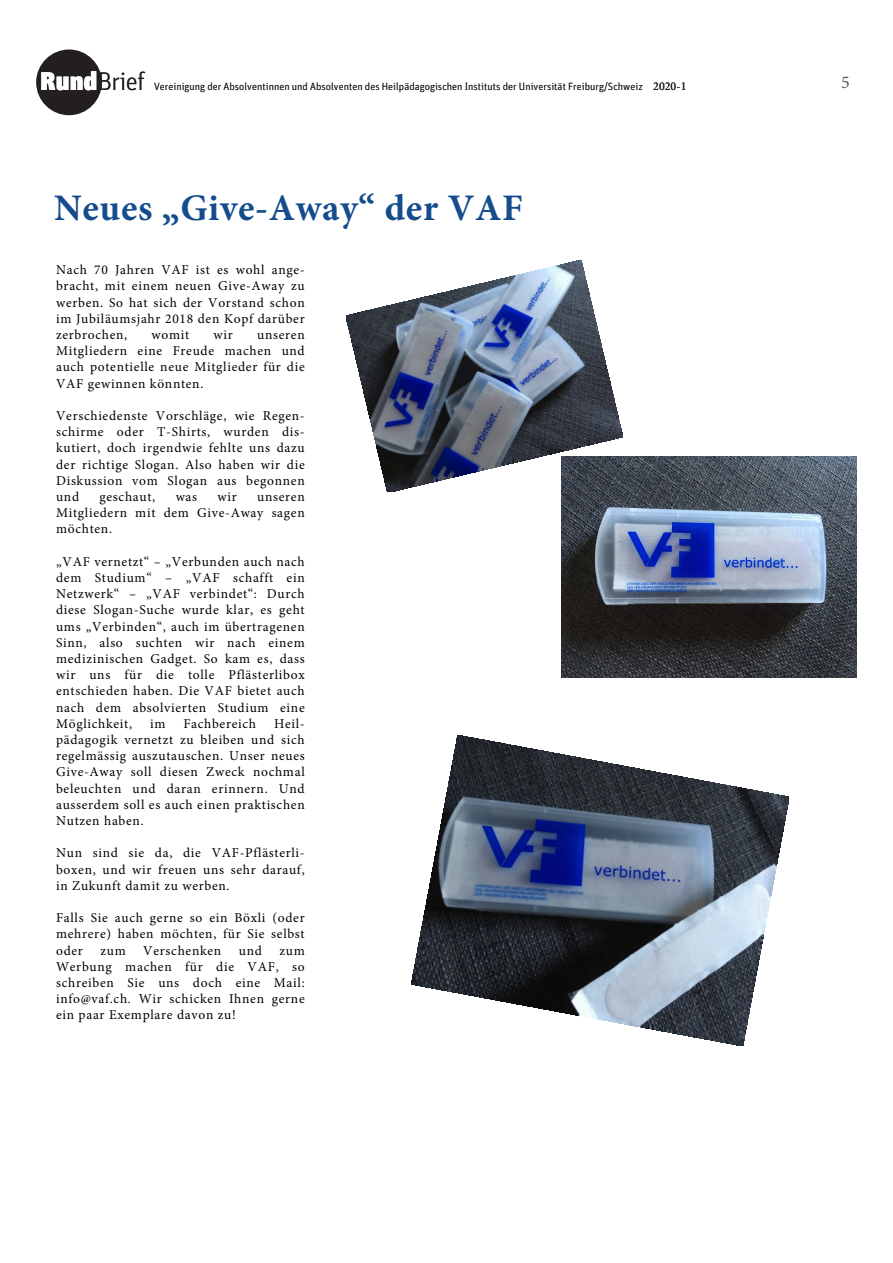
<style>
.page{position:relative;width:893px;height:1263px;background:#fff}
.page>*{position:absolute;margin:0;border:0;box-sizing:border-box;transform-origin:0 0}
.t1{font:700 37.5px "Minion Pro";letter-spacing:.02em;color:#154c8d}
.t2{font:300 25.5px "Unit OT";letter-spacing:-.02em;color:#231f20}
.t3{font:18px "Minion Pro";color:#57585a}
.t4{font:13.5px/16.2px "Minion Pro";letter-spacing:.05em;color:#000;text-align:justify}
.t5{font:300 10.5px "Unit OT";letter-spacing:.005em;color:#231f20}
.s1{font-weight:900;color:#fff}
.s2{font-family:"Minion Pro";font-weight:400;font-size:12px}
</style>
<div class="page">
<div style="left:36px;top:49px;width:66px;height:66px;background:#231f20;border-radius:50%"></div>
<img style="left:346px;top:261px;width:276px;height:231px">
<img style="left:411px;top:736px;width:378px;height:310px">
<img style="left:562px;top:457px;width:294px;height:221px">
<h2 class="t2" style="left:40px;top:66px;width:106px"><span class="s1">Rund</span>Brief</h2>
<p class="t5" style="left:154px;top:80px;width:53px">Vereinigung</p>
<p class="t5" style="left:531px;top:80px;width:157px">iversität Freiburg/Schweiz <span class="s2">2020-1</span></p>
<h3 class="t3" style="left:841px;top:71px;width:10px">5</h3>
<p class="t5" style="left:154px;top:80px;width:210px">Vereinigung der Absolventinnen und Absolventen</p>
<p class="t5" style="left:316px;top:80px;width:186px">bsolventen des Heilpädagogischen Instituts</p>
<p class="t5" style="left:468px;top:80px;width:99px">nstituts der Universität</p>
<h1 class="t1" style="left:54px;top:182px;width:470px">Neues „Give-Away“ der VAF</h1>
<p class="t4" style="left:56px;top:262px;width:250px">Nach 70 Jahren VAF ist es wohl ange&shy;bracht, mit einem neuen Give-Away zu werben. So hat sich der Vorstand schon im Jubiläumsjahr 2018 den Kopf darüber zerbrochen,</p>
<p class="t4" style="left:152px;top:327px;width:39px">womit</p>
<p class="t4" style="left:214px;top:327px;width:21px">wir</p>
<p class="t4" style="left:56px;top:327px;width:250px;text-indent:201px">unseren Mitgliedern eine Freude machen und auch potentielle neue Mitglieder für die VAF gewinnen könnten.</p>
<p class="t4" style="left:56px;top:408px;width:250px">Verschiedenste Vorschläge, wie Regen&shy;schirme oder T-Shirts, wurden dis&shy;kutiert, doch irgendwie fehlte uns dazu der richtige Slogan. Also haben wir die Diskussion vom Slogan aus begonnen und</p>
<p class="t4" style="left:100px;top:489px;width:57px">geschaut,</p>
<p class="t4" style="left:176px;top:489px;width:23px">was</p>
<p class="t4" style="left:218px;top:489px;width:21px">wir</p>
<p class="t4" style="left:56px;top:489px;width:250px;text-indent:201px">unseren Mitgliedern mit dem Give-Away sagen möchten.</p>
<p class="t4" style="left:56px;top:553px;width:250px">„VAF vernetzt“ – „Verbunden auch nach dem Studium“ – „VAF schafft ein Netzwerk“ – „VAF verbindet“: Durch diese Slogan-Suche wurde klar, es geht ums „Verbinden“, auch im übertragenen Sinn, also suchten wir nach einem medizinischen Gadget. So kam es, dass wir uns für die tolle Pflästerlibox entschieden haben. Die VAF bietet auch nach dem absolvierten Studium eine Möglichkeit,</p>
<p class="t4" style="left:56px;top:715px;width:250px;text-indent:218px">Heil&shy;pädagogik vernetzt zu bleiben und sich regelmässig auszutauschen. Unser neues Give-Away soll diesen Zweck nochmal beleuchten und daran erinnern. Und ausserdem soll es auch einen praktischen Nutzen haben.</p>
<p class="t4" style="left:56px;top:845px;width:250px">Nun sind sie da, die VAF-Pflästerli&shy;boxen, und wir freuen uns sehr darauf, in Zukunft damit zu werben.</p>
<p class="t4" style="left:56px;top:910px;width:250px">Falls Sie auch gerne so ein Böxli (oder mehrere) haben möchten, für Sie selbst oder</p>
<p class="t4" style="left:150px;top:715px;width:17px">im</p>
<p class="t4" style="left:183px;top:715px;width:74px">Fachbereich</p>
<p class="t4" style="left:100px;top:942px;width:27px">zum</p>
<p class="t4" style="left:143px;top:942px;width:79px">Verschenken</p>
<p class="t4" style="left:239px;top:942px;width:25px">und</p>
<p class="t4" style="left:56px;top:942px;width:250px;text-indent:223px">zum Werbung machen für die VAF, so schreiben Sie uns doch eine Mail: info@vaf.ch. Wir schicken Ihnen gerne ein paar Exemplare davon zu!</p>
</div>
